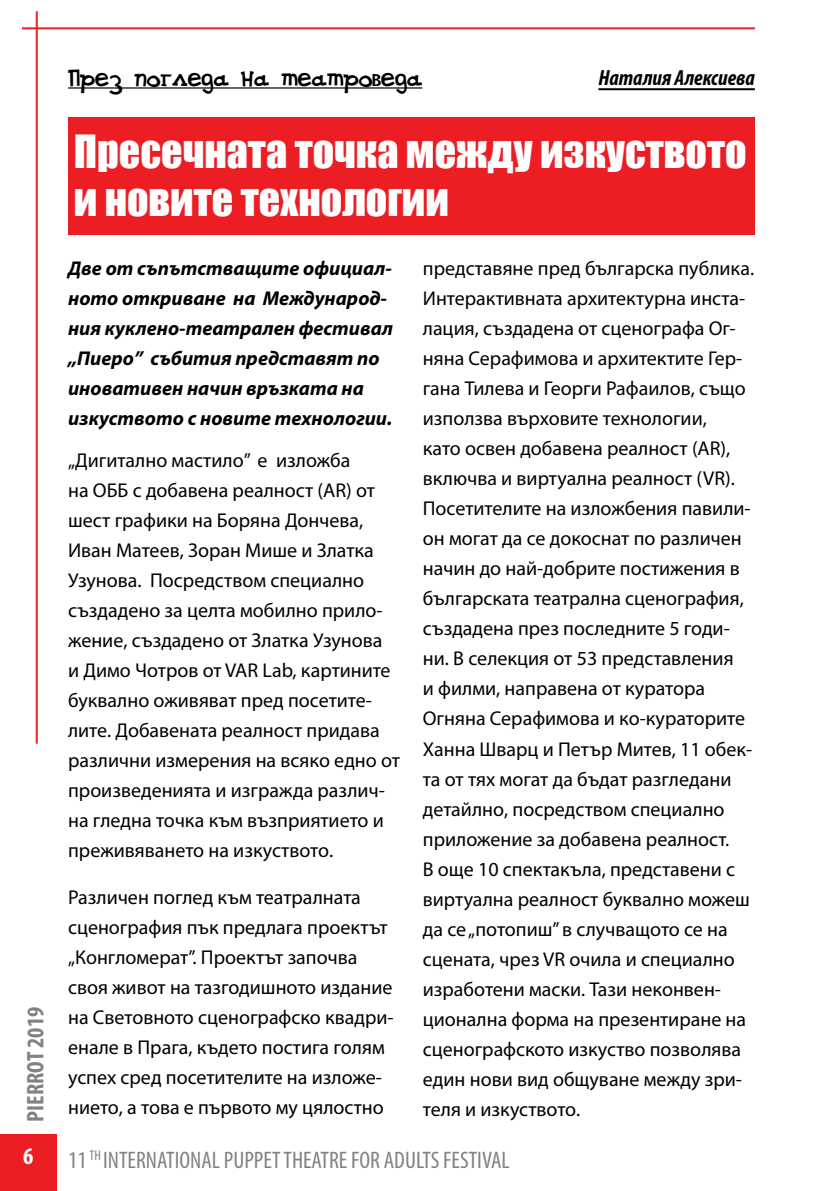
<style>
.page{position:relative;width:823px;height:1191px;background:#fff}
.page>*{position:absolute;margin:0;border:0;box-sizing:border-box;transform-origin:0 0}
.t1{font:42px/48px "Impact";color:#fff}
.t2{font:condensed 24px "Myriad Pro";color:#808285}
.t3{font:24px "DS Goose";color:#000}
.t4{font:700 condensed 24px "Myriad Pro";color:#808285}
.t5{font:700 condensed 24px "Myriad Pro";color:#fff}
.t6{font:italic 700 condensed 22px "Myriad Pro";color:#000}
.t7{font:20px/30px "Myriad Pro";color:#000}
.t8{font:italic 700 20px/30px "Myriad Pro";color:#000}
</style>
<div class="page">
<div style="left:0;top:1134px;width:57px;height:57px;background:#ed1d24"></div>
<hr style="left:68px;top:87px;width:354px;height:2px;background:#000">
<div style="left:68px;top:117px;width:686px;height:117px;background:#ed1d24"></div>
<hr style="left:598px;top:88px;width:156px;height:2px;background:#000">
<hr style="left:22px;top:27px;width:732px;height:2px;background:#ed1d24">
<hr style="left:36px;top:11px;width:2px;height:732px;background:#ed1d24">
<p class="t4" style="left:21px;top:1121px;width:116px;rotate:-90deg">PIERROT 2019</p>
<p class="t5" style="left:23px;top:1140px;width:12px">6</p>
<p class="t3" style="left:68px;top:63px;width:355px">През погледа на театроведа</p>
<p class="t6" style="left:598px;top:64px;width:158px">Наталия Алексиева</p>
<h1 class="t1" style="left:74px;top:127px;width:674px">Пресечната точка между изкуството и новите технологии</h1>
<p class="t8" style="left:68px;top:253px;width:326px">Две от съпътстващите официал&shy;ното откриване на Международ&shy;ния куклено-театрален фестивал „Пиеро” събития представят по иновативен начин връзката на изкуството с новите технологии.</p>
<p class="t7" style="left:68px;top:445px;width:333px">„Дигитално мастило” е изложба<br>на ОББ с добавена реалност (AR) от шест графики на Боряна Дончева, Иван Матеев, Зоран Мише и Златка Узунова. Посредством специално създадено за целта мобилно прило&shy;жение, създадено от Златка Узунова<br>и Димо Чотров от VAR Lab, картините буквално оживяват пред посетите&shy;лите. Добавената реалност придава различни измерения на всяко едно от произведенията и изгражда различ&shy;на гледна точка към възприятието и преживяването на изкуството.</p>
<p class="t7" style="left:68px;top:882px;width:327px">Различен поглед към театралната сценография пък предлага проектът „Конгломерат”. Проектът започва своя живот на тазгодишното издание на Световното сценографско квадри&shy;енале в Прага, където постига голям успех сред посетителите на изложе&shy;нието, а това е първото му цялостно</p>
<p class="t7" style="left:422px;top:253px;width:332px">представяне пред българска публика.<br>Интерактивната архитектурна инста&shy;лация, създадена от сценографа Ог&shy;няна Серафимова и архитектите Гер&shy;гана Тилева и Георги Рафаилов, също използва върховите технологии,<br>като освен добавена реалност (AR), включва и виртуална реалност (VR).<br>Посетителите на изложбения павили&shy;он могат да се докоснат по различен начин до най-добрите постижения в българската театрална сценография, създадена през последните 5 годи&shy;ни. В селекция от 53 представления<br>и филми, направена от куратора Огняна Серафимова и ко-кураторите Ханна Шварц и Петър Митев, 11 обек&shy;та от тях могат да бъдат разгледани детайлно, посредством специално приложение за добавена реалност.<br>В още 10 спектакъла, представени с виртуална реалност буквално можеш да се „потопиш” в случващото се на сцената, чрез VR очила и специално изработени маски. Тази неконвен&shy;ционална форма на презентиране на сценографското изкуство позволява един нови вид общуване между зри&shy;теля и изкуството.</p>
<p class="t2" style="left:68px;top:1145px;width:443px">11 <sup>TH</sup> INTERNATIONAL PUPPET THEATRE FOR ADULTS FESTIVAL</p>
</div>
